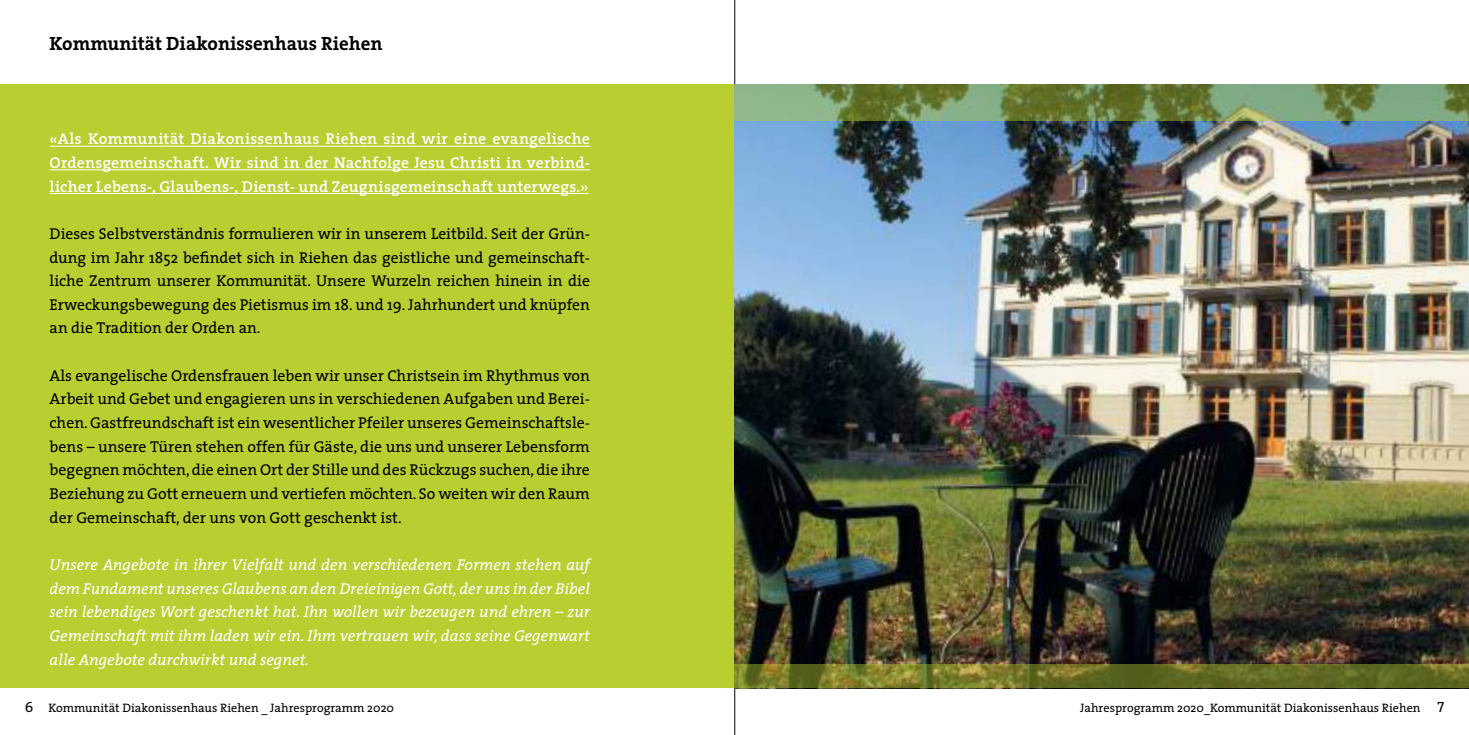
<style>
.page{position:relative;width:1469px;height:735px;background:#fff}
.page>*{position:absolute;margin:0;border:0;box-sizing:border-box;transform-origin:0 0}
.t1{font:700 19.25px "The Serif";color:#000}
.t2{font:15.75px/23.6px "The Serif";color:#000;text-align:justify}
.t3{font:italic 15.75px/23.6px "The Serif";color:#fff;text-align:justify}
.t4{font:600 15.75px/23.6px "The Serif";letter-spacing:.01em;color:#fff;text-align:justify}
.t5{font:12.25px "The Serif";color:#000}
.s1{font-family:"The Serif Caps";font-size:14.88px}
</style>
<div class="page">
<hr style="left:734px;top:0;width:1px;height:734px;background:#000">
<div style="left:0;top:84px;width:734px;height:603px;background:#b8ce31"></div>
<hr style="left:50px;top:146px;width:540px;height:1px;background:#fff">
<hr style="left:50px;top:169px;width:540px;height:1px;background:#fff">
<hr style="left:50px;top:193px;width:538px;height:1px;background:#fff">
<img style="left:734px;top:120px;width:734px;height:544px">
<svg style="left:734px;top:84px;width:734px;height:36px;background:#74905a"></svg>
<svg style="left:734px;top:664px;width:734px;height:23px;background:#6d7227"></svg>
<p class="t1" style="left:50px;top:27px;width:334px">Kommunität Diakonissenhaus Riehen</p>
<p class="t4" style="left:50px;top:127px;width:542px">«Als Kommunität Diakonissenhaus Riehen sind wir eine evangelische Ordensgemeinschaft. Wir sind in der Nachfolge Jesu Christi in verbind&shy;licher Lebens-, Glaubens-, Dienst- und Zeugnisgemeinschaft unterwegs.»</p>
<p class="t2" style="left:50px;top:221px;width:542px">Dieses Selbstverständnis formulieren wir in unserem Leitbild. Seit der Grün&shy;dung im Jahr 1852 befindet sich in Riehen das geistliche und gemeinschaft&shy;liche Zentrum unserer Kommunität. Unsere Wurzeln reichen hinein in die Erweckungsbewegung des Pietismus im 18. und 19. Jahrhundert und knüpfen an die Tradition der Orden an.</p>
<p class="t2" style="left:50px;top:363px;width:542px">Als evangelische Ordensfrauen leben wir unser Christsein im Rhythmus von Arbeit und Gebet und engagieren uns in verschiedenen Aufgaben und Berei&shy;chen. Gastfreundschaft ist ein wesentlicher Pfeiler unseres Gemeinschaftsle&shy;bens – unsere Türen stehen offen für Gäste, die uns und unserer Lebensform begegnen möchten, die einen Ort der Stille und des Rückzugs suchen, die ihre Beziehung zu Gott erneuern und vertiefen möchten. So weiten wir den Raum der Gemeinschaft, der uns von Gott geschenkt ist.</p>
<p class="t3" style="left:50px;top:552px;width:542px">Unsere Angebote in ihrer Vielfalt und den verschiedenen Formen stehen auf dem Fundament unseres Glaubens an den Dreieinigen Gott, der uns in der Bibel sein lebendiges Wort geschenkt hat. Ihn wollen wir bezeugen und ehren – zur Gemeinschaft mit ihm laden wir ein. Ihm vertrauen wir, dass seine Gegenwart alle Angebote durchwirkt und segnet.</p>
<p class="t5" style="left:25px;top:697px;width:371px"><span class="s1">6</span> Kommunität Diakonissenhaus Riehen _ Jahresprogramm 2020</p>
<p class="t5" style="left:1080px;top:697px;width:365px">Jahresprogramm 2020_Kommunität Diakonissenhaus Riehen <span class="s1">7</span></p>
</div>
